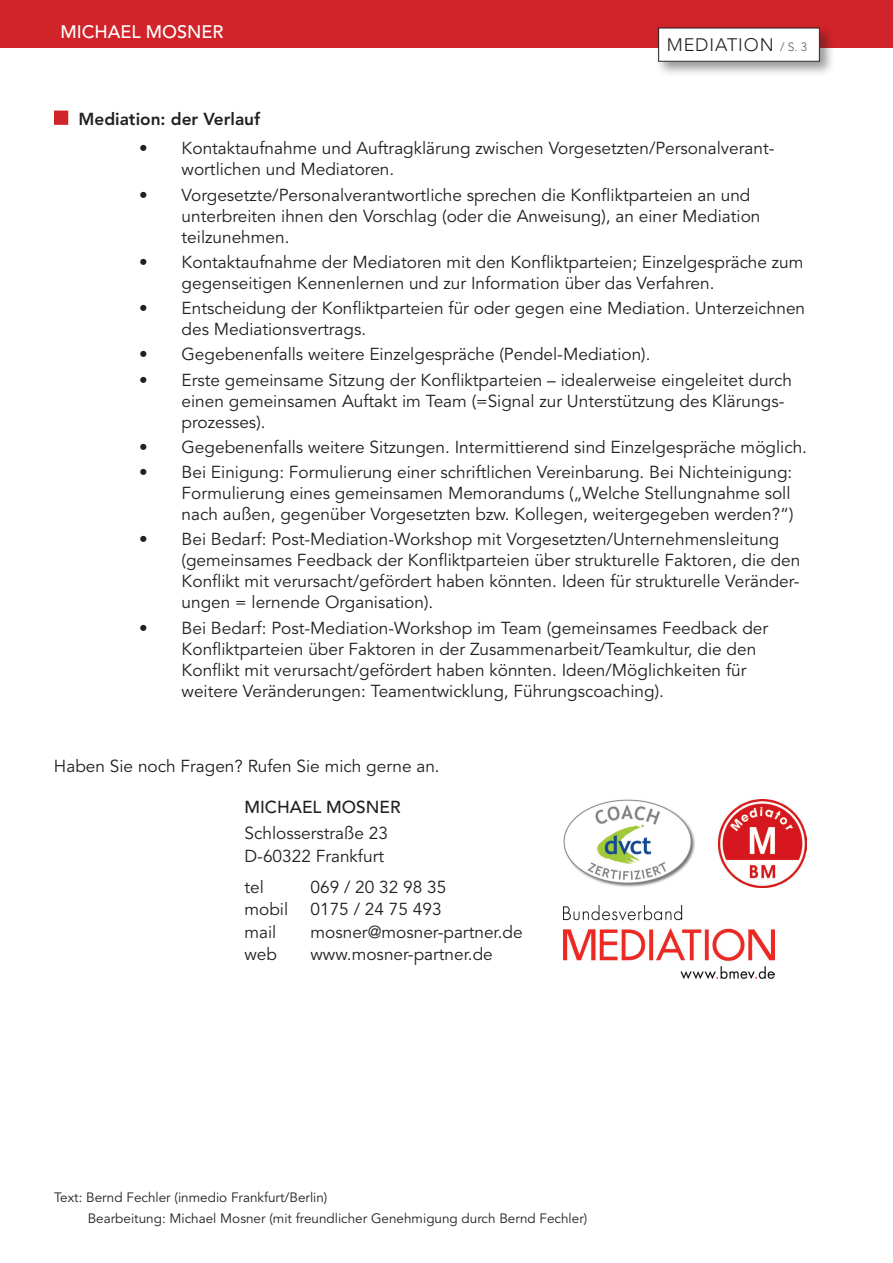
<style>
.page{position:relative;width:893px;height:1263px;background:#fff}
.page>*{position:absolute;margin:0;border:0;box-sizing:border-box;transform-origin:0 0}
.t1{font:500 18px "Avenir";color:#fff}
.t2{font:300 18px "Avenir";letter-spacing:.05em;color:#231f20}
.t3{font:17.25px/21px "Avenir";color:#231f20}
.t4{font:800 17.25px "Avenir";color:#231f20}
.t5{font:500 17.25px "Avenir";color:#231f20}
.t6{font:13.5px/21px "Avenir";color:#231f20}
.s1{font-size:12px;color:#57585a}
</style>
<div class="page">
<div style="left:54px;top:111px;width:14px;height:14px;background:#d1232a;border:2px solid #d1232a"></div>
<div style="left:0;top:0;width:893px;height:48px;background:#d1232a"></div>
<div style="left:655px;top:24px;width:180px;height:53px;background:#231f20;opacity:.46"></div>
<div style="left:659px;top:28px;width:160px;height:33px;background:#fff"></div>
<div style="left:658px;top:28px;width:162px;height:34px;border:1px solid #231f20"></div>
<img style="left:563px;top:799px;width:132px;height:88px">
<img style="left:563px;top:906px;width:211px;height:72px">
<img style="left:719px;top:799px;width:88px;height:88px">
<p class="t1" style="left:60px;top:22px;width:164px">MICHAEL MOSNER</p>
<p class="t2" style="left:667px;top:34px;width:142px">MEDIATION <span class="s1">/ S. 3</span></p>
<p class="t4" style="left:78px;top:109px;width:183px">Mediation: der Verlauf</p>
<p class="t3" style="left:182px;top:138px;width:594px;text-indent:-43px">• Kontaktaufnahme und Auftragklärung zwischen Vorgesetzten/Personalverant&shy;wortlichen und Mediatoren.</p>
<p class="t3" style="left:182px;top:185px;width:580px;text-indent:-43px">• Vorgesetzte/Personalverantwortliche sprechen die Konfliktparteien an und unterbreiten ihnen den Vorschlag (oder die Anweisung), an einer Mediation teilzunehmen.</p>
<p class="t3" style="left:182px;top:252px;width:623px;text-indent:-43px">• Kontaktaufnahme der Mediatoren mit den Konfliktparteien; Einzelgespräche zum gegenseitigen Kennenlernen und zur Information über das Verfahren.</p>
<p class="t3" style="left:182px;top:298px;width:625px;text-indent:-43px">• Entscheidung der Konfliktparteien für oder gegen eine Mediation. Unterzeichnen des Mediationsvertrags.</p>
<p class="t3" style="left:139px;top:344px;width:513px">• Gegebenenfalls weitere Einzelgespräche (Pendel-Mediation).</p>
<p class="t3" style="left:182px;top:370px;width:612px;text-indent:-43px">• Erste gemeinsame Sitzung der Konfliktparteien – idealerweise eingeleitet durch einen gemeinsamen Auftakt im Team (=Signal zur Unterstützung des Klärungs&shy;prozesses).</p>
<p class="t3" style="left:139px;top:437px;width:670px">• Gegebenenfalls weitere Sitzungen. Intermittierend sind Einzelgespräche möglich.</p>
<p class="t3" style="left:182px;top:462px;width:613px;text-indent:-43px">• Bei Einigung: Formulierung einer schriftlichen Vereinbarung. Bei Nichteinigung:<br>Formulierung eines gemeinsamen Memorandums („Welche Stellungnahme soll nach außen, gegenüber Vorgesetzten bzw. Kollegen, weitergegeben werden?“)</p>
<p class="t3" style="left:182px;top:529px;width:620px;text-indent:-43px">• Bei Bedarf: Post-Mediation-Workshop mit Vorgesetzten/Unternehmensleitung (gemeinsames Feedback der Konfliktparteien über strukturelle Faktoren, die den Konflikt mit verursacht/gefördert haben könnten. Ideen für strukturelle Veränder&shy;ungen = lernende Organisation).</p>
<p class="t3" style="left:182px;top:618px;width:588px;text-indent:-43px">• Bei Bedarf: Post-Mediation-Workshop im Team (gemeinsames Feedback der Konfliktparteien über Faktoren in der Zusammenarbeit/Teamkultur, die den Konflikt mit verursacht/gefördert haben könnten. Ideen/Möglichkeiten für weitere Veränderungen: Teamentwicklung, Führungscoaching).</p>
<p class="t3" style="left:54px;top:756px;width:387px">Haben Sie noch Fragen? Rufen Sie mich gerne an.</p>
<p class="t5" style="left:244px;top:797px;width:158px">MICHAEL MOSNER</p>
<p class="t3" style="left:244px;top:823px;width:145px;line-height:22.5px">Schlosserstraße 23<br>D-60322 Frankfurt</p>
<p class="t3" style="left:244px;top:877px;width:21px">tel</p>
<p class="t3" style="left:310px;top:877px;width:137px">069 / 20 32 98 35</p>
<p class="t3" style="left:244px;top:899px;width:45px">mobil</p>
<p class="t3" style="left:310px;top:899px;width:133px">0175 / 24 75 493</p>
<p class="t3" style="left:244px;top:922px;width:33px">mail</p>
<p class="t3" style="left:310px;top:922px;width:214px">mosner@mosner-partner.de</p>
<p class="t3" style="left:244px;top:944px;width:34px">web</p>
<p class="t3" style="left:310px;top:944px;width:184px">www.mosner-partner.de</p>
<p class="t6" style="left:88px;top:1187px;width:501px;text-indent:-34px">Text: Bernd Fechler (inmedio Frankfurt/Berlin)<br>Bearbeitung: Michael Mosner (mit freundlicher Genehmigung durch Bernd Fechler)</p>
</div>
